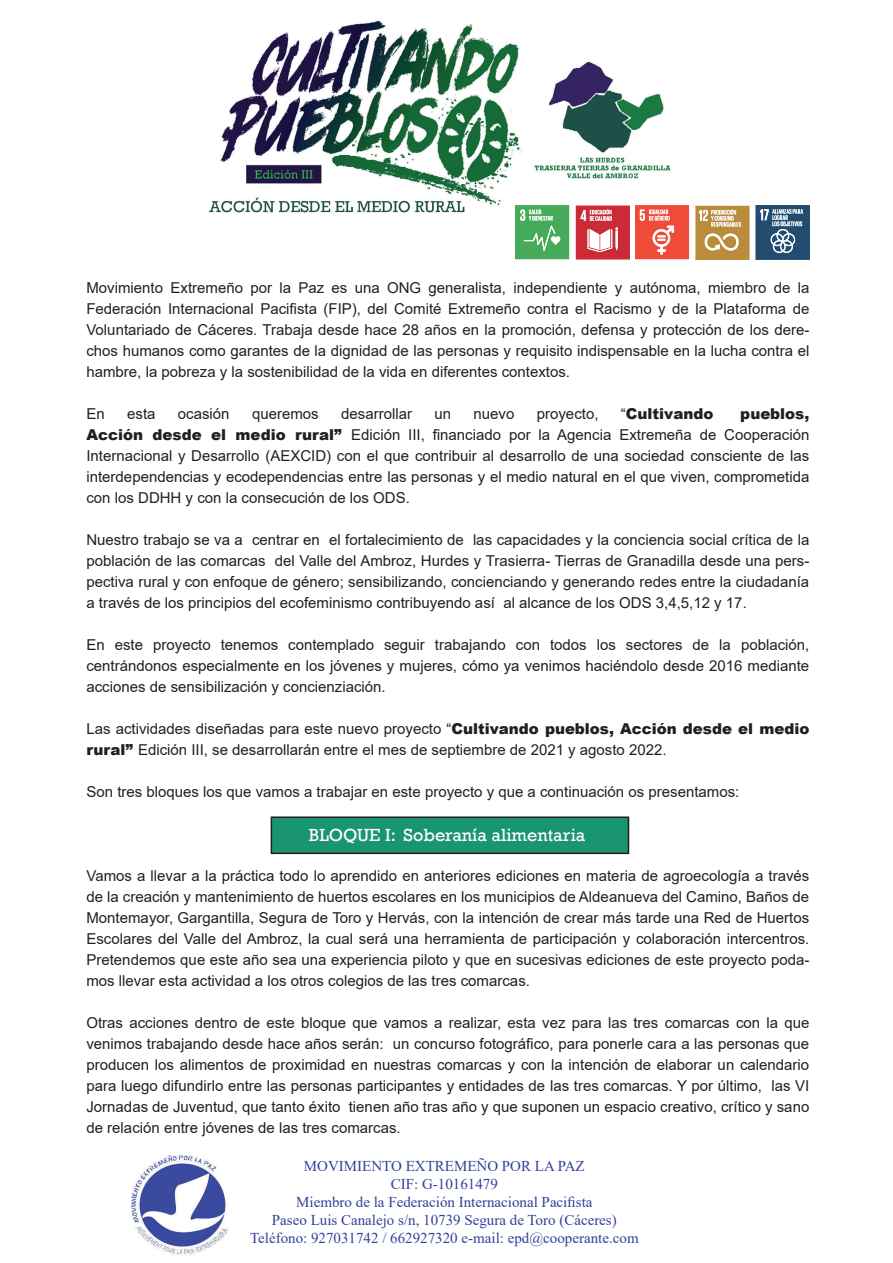
<style>
.page{position:relative;width:893px;height:1263px;background:#fff}
.page>*{position:absolute;margin:0;border:0;box-sizing:border-box;transform-origin:0 0}
.t1{font:18px "Rockwell";color:#fff}
.t2{font:15px/21px "Arial";color:#231f20;text-align:justify}
.t3{font:15px/18px "Times New Roman";color:#34409a;text-align:center}
.t4{font:900 15px "Arial";color:#231f20}
.s1{font-weight:400}
.s2{font-weight:900}
</style>
<div class="page">
<img style="left:209px;top:20px;width:487px;height:200px">
<img style="left:131px;top:1155px;width:97px;height:101px">
<div style="left:271px;top:817px;width:357px;height:36px;background:#19956f"></div>
<div style="left:271px;top:816px;width:358px;height:38px;border:2px solid #231f20"></div>
<img style="left:516px;top:205px;width:53px;height:54px">
<img style="left:576px;top:205px;width:53px;height:54px">
<img style="left:636px;top:205px;width:53px;height:54px">
<img style="left:696px;top:205px;width:53px;height:54px">
<img style="left:756px;top:205px;width:53px;height:54px">
<p class="t2" style="left:86px;top:277px;width:724px">Movimiento Extremeño por la Paz es una ONG generalista, independiente y autónoma, miembro de la Federación Internacional Pacifista (FIP), del Comité Extremeño contra el Racismo y de la Plataforma de Voluntariado de Cáceres. Trabaja desde hace 28 años en la promoción, defensa y protección de los dere&shy;chos humanos como garantes de la dignidad de las personas y requisito indispensable en la lucha contra el hambre, la pobreza y la sostenibilidad de la vida en diferentes contextos.</p>
<p class="t2" style="left:86px;top:403px;width:20px">En</p>
<p class="t2" style="left:127px;top:403px;width:30px">esta</p>
<p class="t2" style="left:178px;top:403px;width:53px">ocasión</p>
<p class="t2" style="left:252px;top:403px;width:68px">queremos</p>
<p class="t2" style="left:341px;top:403px;width:72px">desarrollar</p>
<p class="t2" style="left:434px;top:403px;width:18px">un</p>
<p class="t2" style="left:473px;top:403px;width:42px">nuevo</p>
<p class="t2" style="left:537px;top:403px;width:63px">proyecto,</p>
<p class="t4" style="left:621px;top:402px;width:94px"><span class="s1">“</span>Cultivando</p>
<p class="t2" style="left:86px;top:403px;width:724px;text-indent:654px"><span class="s2">pueblos, Acción desde el medio rural”</span> Edición III, financiado por la Agencia Extremeña de Cooperación Internacional y Desarrollo (AEXCID) con el que contribuir al desarrollo de una sociedad consciente de las interdependencias y ecodependencias entre las personas y el medio natural en el que viven, comprometida con los DDHH y con la consecución de los ODS.</p>
<p class="t2" style="left:86px;top:529px;width:724px">Nuestro trabajo se va a centrar en el fortalecimiento de las capacidades y la conciencia social crítica de la población de las comarcas del Valle del Ambroz, Hurdes y Trasierra- Tierras de Granadilla desde una pers&shy;pectiva rural y con enfoque de género; sensibilizando, concienciando y generando redes entre la ciudadanía a través de los principios del ecofeminismo contribuyendo así al alcance de los ODS 3,4,5,12 y 17.</p>
<p class="t2" style="left:86px;top:634px;width:724px">En este proyecto tenemos contemplado seguir trabajando con todos los sectores de la población, centrándonos especialmente en los jóvenes y mujeres, cómo ya venimos haciéndolo desde 2016 mediante acciones de sensibilización y concienziación.</p>
<p class="t2" style="left:86px;top:718px;width:724px">Las actividades diseñadas para este nuevo proyecto “<span class="s2">Cultivando pueblos, Acción desde el medio rural”</span> Edición III, se desarrollarán entre el mes de septiembre de 2021 y agosto 2022.</p>
<p class="t2" style="left:86px;top:781px;width:654px">Son tres bloques los que vamos a trabajar en este proyecto y que a continuación os presentamos:</p>
<p class="t1" style="left:309px;top:824px;width:278px">BLOQUE I: Soberanía alimentaria</p>
<p class="t2" style="left:86px;top:865px;width:724px">Vamos a llevar a la práctica todo lo aprendido en anteriores ediciones en materia de agroecología a través de la creación y mantenimiento de huertos escolares en los municipios de Aldeanueva del Camino, Baños de Montemayor, Gargantilla, Segura de Toro y Hervás, con la intención de crear más tarde una Red de Huertos Escolares del Valle del Ambroz, la cual será una herramienta de participación y colaboración intercentros.<br>Pretendemos que este año sea una experiencia piloto y que en sucesivas ediciones de este proyecto poda&shy;mos llevar esta actividad a los otros colegios de las tres comarcas.</p>
<p class="t2" style="left:86px;top:1012px;width:724px">Otras acciones dentro de este bloque que vamos a realizar, esta vez para las tres comarcas con la que venimos trabajando desde hace años serán: un concurso fotográfico, para ponerle cara a las personas que producen los alimentos de proximidad en nuestras comarcas y con la intención de elaborar un calendario para luego difundirlo entre las personas participantes y entidades de las tres comarcas. Y por último, las VI Jornadas de Juventud, que tanto éxito tienen año tras año y que suponen un espacio creativo, crítico y sano de relación entre jóvenes de las tres comarcas.</p>
<p class="t3" style="left:250px;top:1157px;width:390px">MOVIMIENTO EXTREMEÑO POR LA PAZ<br>CIF: G-10161479<br>Miembro de la Federación Internacional Pacifista<br>Paseo Luis Canalejo s/n, 10739 Segura de Toro (Cáceres)<br>Teléfono: 927031742 / 662927320 e-mail: epd@cooperante.com</p>
</div>
